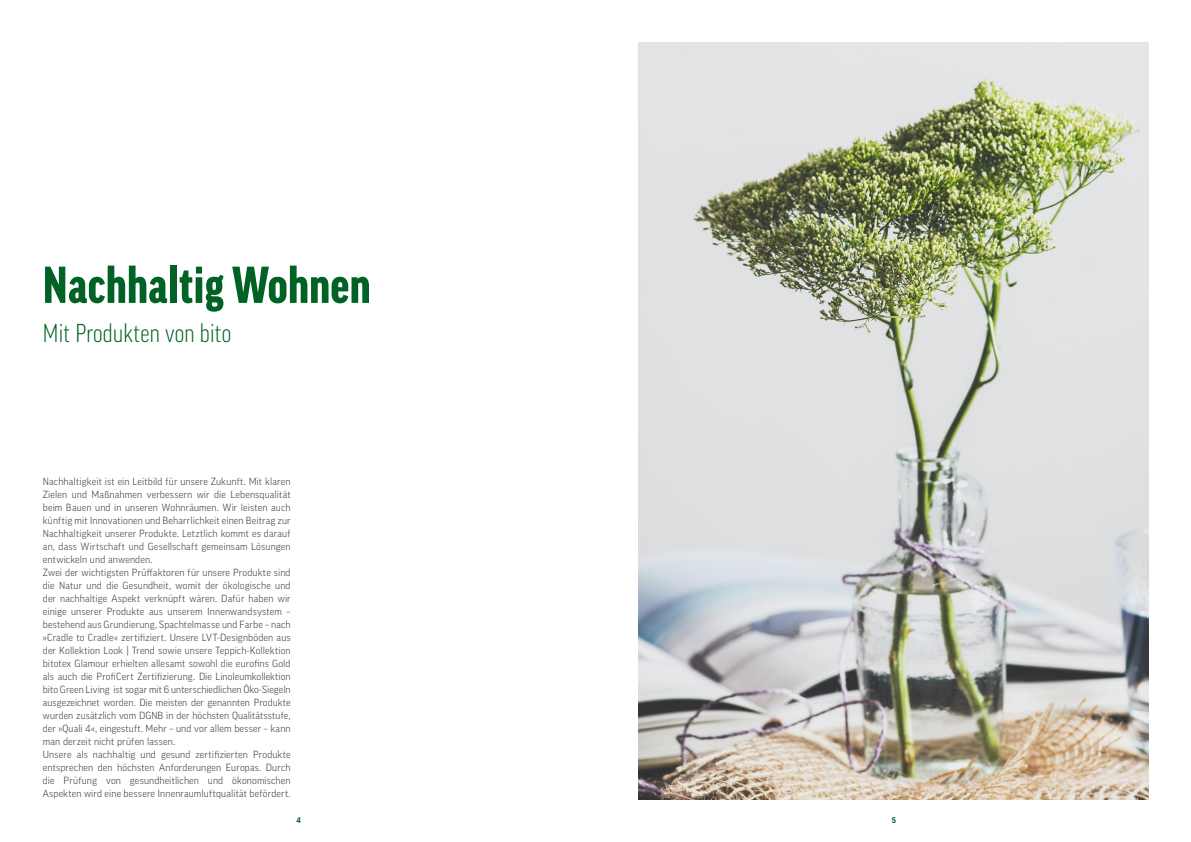
<style>
.page{position:relative;width:1191px;height:842px;background:#fff}
.page>*{position:absolute;margin:0;border:0;box-sizing:border-box;transform-origin:0 0}
.t1{font:900 condensed 50px "Good Pro";letter-spacing:.01em;color:#016225}
.t2{font:300 condensed 25px "Good Pro";letter-spacing:.01em;color:#016225}
.t3{font:300 10px/13px "Good Pro";letter-spacing:.01em;color:#3b3b3a}
.t4{font:700 8px "Good Pro";color:#016225}
</style>
<div class="page">
<img style="left:638px;top:43px;width:510px;height:756px">
<h1 class="t1" style="left:43px;top:257px;width:329px">Nachhaltig Wohnen</h1>
<h2 class="t2" style="left:43px;top:319px;width:190px">Mit Produkten von bito</h2>
<p class="t3" style="left:43px;top:475px;width:249px">Nachhaltigkeit ist ein Leitbild für unsere Zukunft. Mit klaren Zielen und Maßnahmen verbessern wir die Lebensqualität beim Bauen und in unseren Wohnräumen. Wir leisten auch künftig mit Innovationen und Beharrlichkeit einen Beitrag zur Nachhaltigkeit unserer Produkte. Letztlich kommt es darauf an, dass Wirtschaft und Gesellschaft gemeinsam Lösungen entwickeln und anwenden.<br>Zwei der wichtigsten Prüffaktoren für unsere Produkte sind die Natur und die Gesundheit, womit der ökologische und der nachhaltige Aspekt verknüpft wären. Dafür haben wir einige unserer Produkte aus unserem Innenwandsystem – bestehend aus Grundierung, Spachtelmasse und Farbe – nach »Cradle to Cradle« zertifiziert. Unsere LVT-Designböden aus der Kollektion Look | Trend sowie unsere Teppich-Kollektion bitotex Glamour erhielten allesamt sowohl die eurofins Gold als auch die ProfiCert Zertifizierung. Die Linoleumkollektion bito Green Living ist sogar mit 6 unterschiedlichen Öko-Siegeln ausgezeichnet worden. Die meisten der genannten Produkte wurden zusätzlich vom DGNB in der höchsten Qualitätsstufe, der »Quali 4«, eingestuft. Mehr – und vor allem besser – kann man derzeit nicht prüfen lassen.<br>Unsere als nachhaltig und gesund zertifizierten Produkte entsprechen den höchsten Anforderungen Europas. Durch die Prüfung von gesundheitlichen und ökonomischen Aspekten wird eine bessere Innenraumluftqualität befördert.</p>
<p class="t4" style="left:296px;top:815px;width:6px">4</p>
<p class="t4" style="left:892px;top:815px;width:6px">5</p>
</div>
